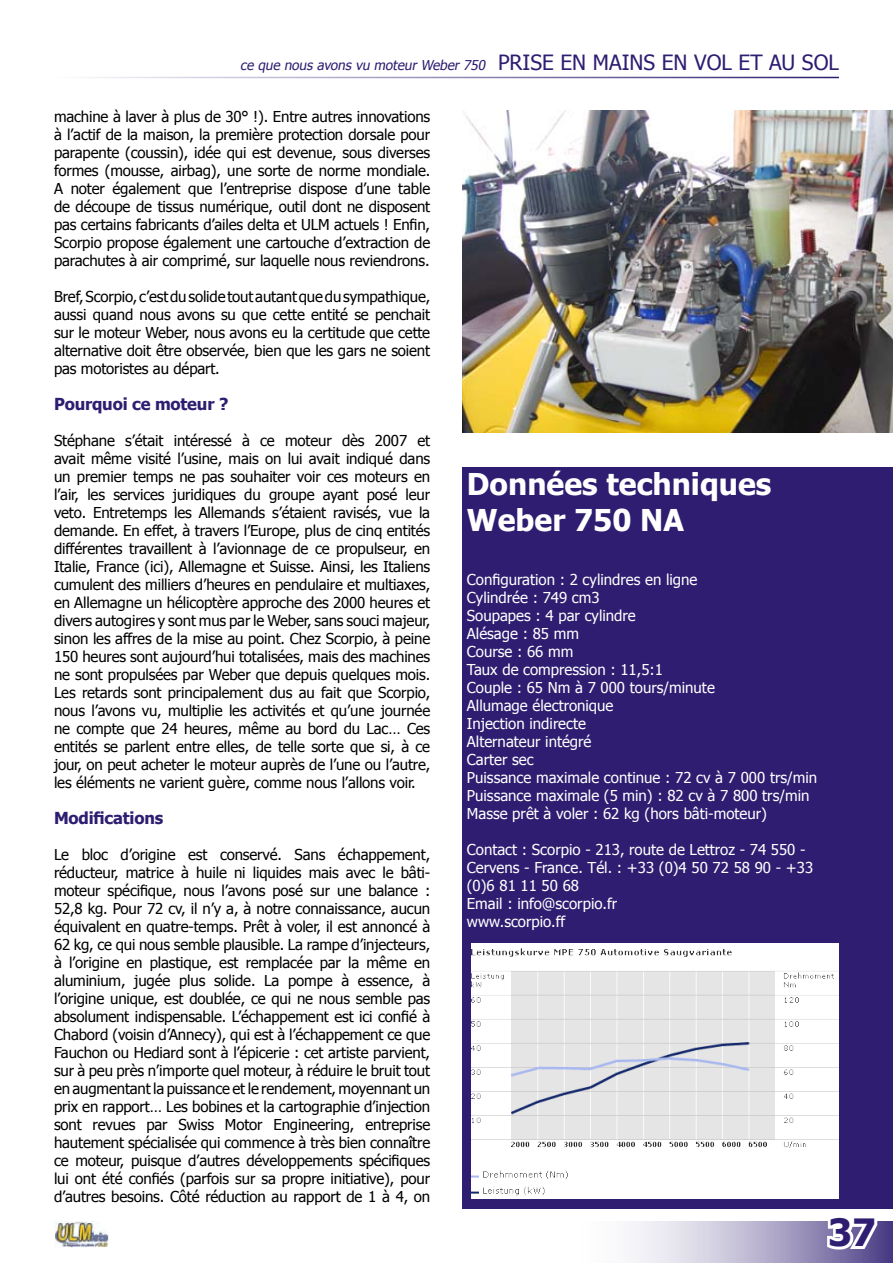
<style>
.page{position:relative;width:893px;height:1263px;background:#fff}
.page>*{position:absolute;margin:0;border:0;box-sizing:border-box;transform-origin:0 0}
.t1{font:700 37.5px "Tahoma";color:#2e1d71}
.t2{font:700 30px/36px "Tahoma";color:#fff}
.t3{font:700 16.5px "Tahoma";letter-spacing:-.01em;color:#2e1d71}
.t4{font:15px/18px "Tahoma";letter-spacing:-.01em;color:#000;text-align:justify}
.t5{font:15px/18px "Tahoma";color:#fff}
.t6{font:italic 13.5px "Tahoma";color:#2e1d71}
.s1{font-style:normal;font-size:21px}
</style>
<div class="page">
<div style="left:463px;top:468px;width:430px;height:741px;background:#2e1d71"></div>
<img style="left:54px;top:1221px;width:55px;height:27px">
<svg style="left:633px;top:1221px;width:260px;height:42px;background:#bbb5d0"></svg>
<svg style="left:824px;top:1221px;width:56px;height:32px"></svg>
<hr style="left:54px;top:77px;width:785px;height:1px;background:#2e1d71">
<img style="left:472px;top:943px;width:367px;height:256px">
<img style="left:463px;top:111px;width:430px;height:321px">
<p class="t6" style="left:240px;top:56px;width:600px">ce que nous avons vu moteur Weber 750 <span class="s1">P RI S E E N M A I N S E N VO L E T A U S O L</span></p>
<p class="t4" style="left:54px;top:107px;width:378px">machine à laver à plus de 30° !). Entre autres innovations à l’actif de la maison, la première protection dorsale pour parapente (coussin), idée qui est devenue, sous diverses formes (mousse, airbag), une sorte de norme mondiale.<br>A noter également que l’entreprise dispose d’une table de découpe de tissus numérique, outil dont ne disposent pas certains fabricants d’ailes delta et ULM actuels ! Enfin, Scorpio propose également une cartouche d’extraction de parachutes à air comprimé, sur laquelle nous reviendrons.</p>
<p class="t4" style="left:54px;top:287px;width:378px">Bref, Scorpio, c’est du solide tout autant que du sympathique, aussi quand nous avons su que cette entité se penchait sur le moteur Weber, nous avons eu la certitude que cette alternative doit être observée, bien que les gars ne soient pas motoristes au départ.</p>
<p class="t3" style="left:54px;top:392px;width:176px">Pourquoi ce moteur ?</p>
<p class="t4" style="left:54px;top:431px;width:378px">Stéphane s’était intéressé à ce moteur dès 2007 et avait même visité l’usine, mais on lui avait indiqué dans un premier temps ne pas souhaiter voir ces moteurs en l’air, les services juridiques du groupe ayant posé leur veto. Entretemps les Allemands s’étaient ravisés, vue la demande. En effet, à travers l’Europe, plus de cinq entités différentes travaillent à l’avionnage de ce propulseur, en Italie, France (ici), Allemagne et Suisse. Ainsi, les Italiens cumulent des milliers d’heures en pendulaire et multiaxes, en Allemagne un hélicoptère approche des 2000 heures et divers autogires y sont mus par le Weber, sans souci majeur, sinon les affres de la mise au point. Chez Scorpio, à peine 150 heures sont aujourd’hui totalisées, mais des machines ne sont propulsées par Weber que depuis quelques mois.<br>Les retards sont principalement dus au fait que Scorpio, nous l’avons vu, multiplie les activités et qu’une journée ne compte que 24 heures, même au bord du Lac… Ces entités se parlent entre elles, de telle sorte que si, à ce jour, on peut acheter le moteur auprès de l’une ou l’autre, les éléments ne varient guère, comme nous l’allons voir.</p>
<p class="t3" style="left:54px;top:806px;width:111px">Modifications</p>
<p class="t4" style="left:54px;top:845px;width:378px">Le bloc d’origine est conservé. Sans échappement, réducteur, matrice à huile ni liquides mais avec le bâti&shy;moteur spécifique, nous l’avons posé sur une balance :<br>52,8 kg. Pour 72 cv, il n’y a, à notre connaissance, aucun équivalent en quatre-temps. Prêt à voler, il est annoncé à 62 kg, ce qui nous semble plausible. La rampe d’injecteurs, à l’origine en plastique, est remplacée par la même en aluminium, jugée plus solide. La pompe à essence, à l’origine unique, est doublée, ce qui ne nous semble pas absolument indispensable. L’échappement est ici confié à Chabord (voisin d’Annecy), qui est à l’échappement ce que Fauchon ou Hediard sont à l’épicerie : cet artiste parvient, sur à peu près n’importe quel moteur, à réduire le bruit tout en augmentant la puissance et le rendement, moyennant un prix en rapport… Les bobines et la cartographie d’injection sont revues par Swiss Motor Engineering, entreprise hautement spécialisée qui commence à très bien connaître ce moteur, puisque d’autres développements spécifiques lui ont été confiés (parfois sur sa propre initiative), pour d’autres besoins. Côté réduction au rapport de 1 à 4, on</p>
<h2 class="t2" style="left:467px;top:464px;width:306px">Données techniques<br>Weber 750 NA</h2>
<p class="t5" style="left:467px;top:570px;width:352px">Configuration : 2 cylindres en ligne<br>Cylindrée : 749 cm3<br>Soupapes : 4 par cylindre<br>Alésage : 85 mm<br>Course : 66 mm<br>Taux de compression : 11,5:1<br>Couple : 65 Nm à 7 000 tours/minute<br>Allumage électronique<br>Injection indirecte<br>Alternateur intégré<br>Carter sec<br>Puissance maximale continue : 72 cv à 7 000 trs/min<br>Puissance maximale (5 min) : 82 cv à 7 800 trs/min<br>Masse prêt à voler : 62 kg (hors bâti-moteur)</p>
<p class="t5" style="left:467px;top:840px;width:348px">Contact : Scorpio - 213, route de Lettroz - 74 550 -<br>Cervens - France. Tél. : +33 (0)4 50 72 58 90 - +33 (0)6 81 11 50 68<br>Email : info@scorpio.fr<br>www.scorpio.ff</p>
<h1 class="t1" style="left:828px;top:1206px;width:49px">37</h1>
</div>
